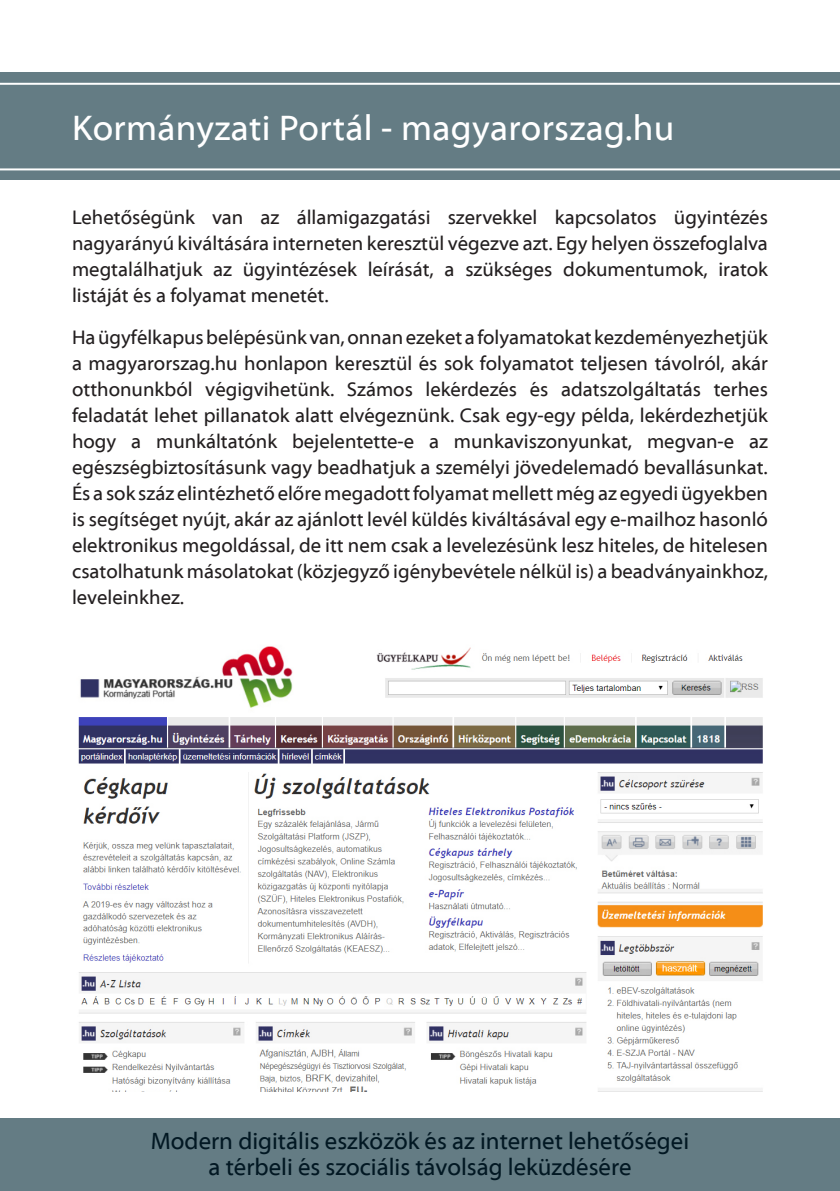
<style>
.page{position:relative;width:840px;height:1191px;background:#fff}
.page>*{position:absolute;margin:0;border:0;box-sizing:border-box;transform-origin:0 0}
.t1{font:36px "Myriad Web Pro";letter-spacing:.01em;color:#fff}
.t2{font:24px "Myriad Web Pro";color:#021823}
.t3{font:20px/26px "Myriad Web Pro";color:#231f20;text-align:justify}
</style>
<div class="page">
<div style="left:0;top:1119px;width:839px;height:72px;background:#647c84"></div>
<div style="left:0;top:72px;width:839px;height:108px;background:#647c84"></div>
<hr style="left:0;top:83px;width:839px;height:2px;background:#fff">
<hr style="left:0;top:168px;width:839px;height:2px;background:#fff">
<img style="left:78px;top:646px;width:685px;height:445px">
<p class="t1" style="left:72px;top:108px;width:603px">Kormányzati Portál - magyarorszag.hu</p>
<p class="t3" style="left:72px;top:205px;width:697px">Lehetőségünk van az államigazgatási szervekkel kapcsolatos ügyintézés nagyarányú kiváltására interneten keresztül végezve azt. Egy helyen összefoglalva megtalálhatjuk az ügyintézések leírását, a szükséges dokumentumok, iratok listáját és a folyamat menetét.</p>
<p class="t3" style="left:72px;top:325px;width:697px">Ha ügyfélkapus belépésünk van, onnan ezeket a folyamatokat kezdeményezhetjük a magyarorszag.hu honlapon keresztül és sok folyamatot teljesen távolról, akár otthonunkból végigvihetünk. Számos lekérdezés és adatszolgáltatás terhes feladatát lehet pillanatok alatt elvégeznünk. Csak egy-egy példa, lekérdezhetjük hogy a munkáltatónk bejelentette-e a munkaviszonyunkat, megvan-e az egészségbiztosításunk vagy beadhatjuk a személyi jövedelemadó bevallásunkat.<br>És a sok száz elintézhető előre megadott folyamat mellett még az egyedi ügyekben is segítséget nyújt, akár az ajánlott levél küldés kiváltásával egy e-mailhoz hasonló elektronikus megoldással, de itt nem csak a levelezésünk lesz hiteles, de hitelesen csatolhatunk másolatokat (közjegyző igénybevétele nélkül is) a beadványainkhoz, leveleinkhez.</p>
<p class="t2" style="left:151px;top:1127px;width:539px">Modern digitális eszközök és az internet lehetőségei</p>
<p class="t2" style="left:208px;top:1153px;width:424px">a térbeli és szociális távolság leküzdésére</p>
</div>
